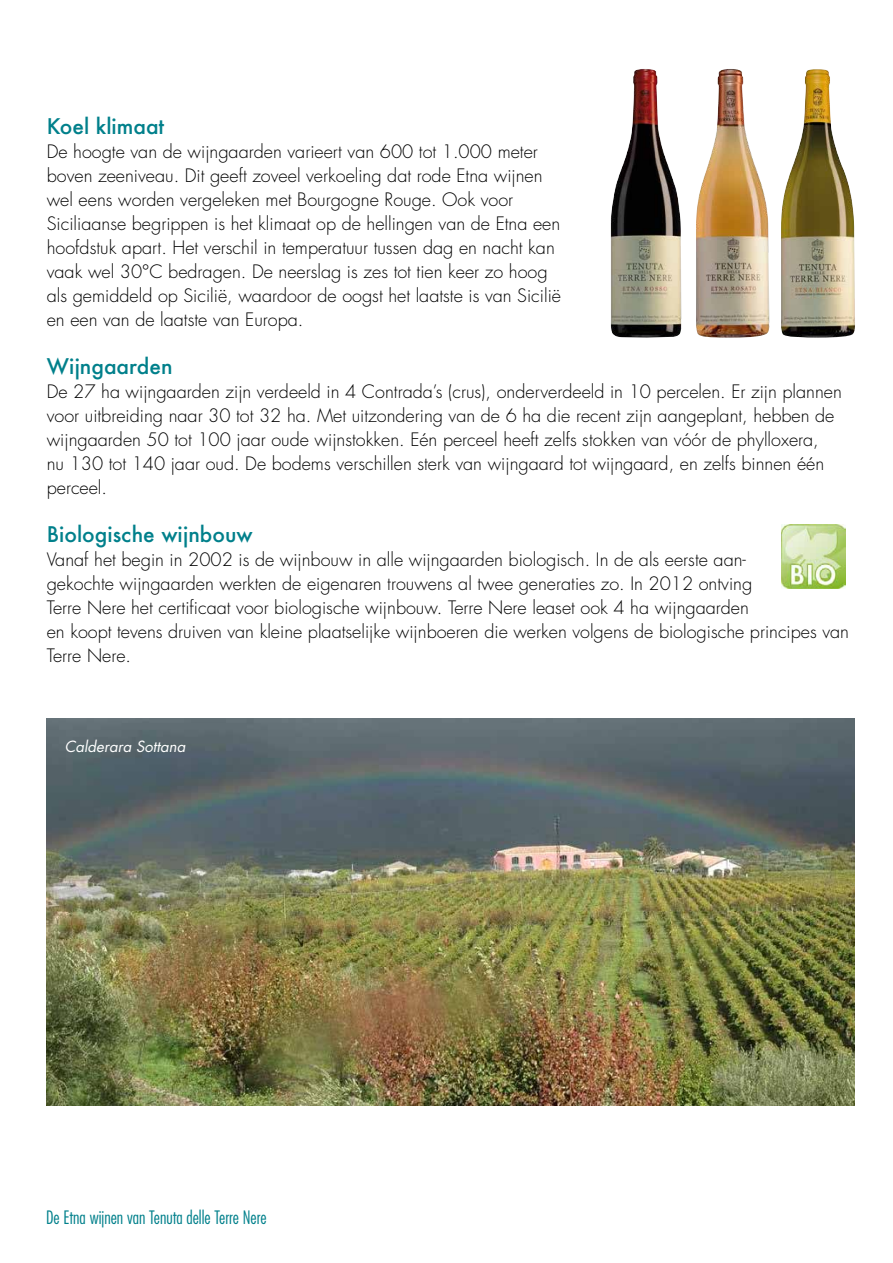
<style>
.page{position:relative;width:893px;height:1263px;background:#fff}
.page>*{position:absolute;margin:0;border:0;box-sizing:border-box;transform-origin:0 0}
.t1{font:500 21px "Futura";color:#00808b}
.t2{font:300 18px/24px "Futura Std";color:#000}
.t3{font:300 condensed 18px "Futura Std";color:#00808b}
.t4{font:italic 15px "Futura Std";color:#fff}
</style>
<div class="page">
<img style="left:782px;top:525px;width:63px;height:64px">
<img style="left:47px;top:719px;width:808px;height:387px">
<img style="left:781px;top:69px;width:74px;height:269px">
<img style="left:696px;top:69px;width:73px;height:269px">
<img style="left:611px;top:69px;width:70px;height:269px">
<p class="t1" style="left:47px;top:112px;width:119px">Koel klimaat</p>
<p class="t2" style="left:47px;top:140px;width:516px">De hoogte van de wijngaarden varieert van 600 tot 1.000 meter boven zeeniveau. Dit geeft zoveel verkoeling dat rode Etna wijnen wel eens worden vergeleken met Bourgogne Rouge. Ook voor Siciliaanse begrippen is het klimaat op de hellingen van de Etna een hoofdstuk apart. Het verschil in temperatuur tussen dag en nacht kan vaak wel 30°C bedragen. De neerslag is zes tot tien keer zo hoog als gemiddeld op Sicilië, waardoor de oogst het laatste is van Sicilië en een van de laatste van Europa.</p>
<p class="t1" style="left:47px;top:352px;width:127px">Wijngaarden</p>
<p class="t2" style="left:47px;top:380px;width:797px">De 27 ha wijngaarden zijn verdeeld in 4 Contrada’s (crus), onderverdeeld in 10 percelen. Er zijn plannen voor uitbreiding naar 30 tot 32 ha. Met uitzondering van de 6 ha die recent zijn aangeplant, hebben de wijngaarden 50 tot 100 jaar oude wijnstokken. Eén perceel heeft zelfs stokken van vóór de phylloxera,<br>nu 130 tot 140 jaar oud. De bodems verschillen sterk van wijngaard tot wijngaard, en zelfs binnen één perceel.</p>
<p class="t1" style="left:47px;top:520px;width:208px">Biologische wijnbouw</p>
<p class="t2" style="left:47px;top:548px;width:804px">Vanaf het begin in 2002 is de wijnbouw in alle wijngaarden biologisch. In de als eerste aan-<br>gekochte wijngaarden werkten de eigenaren trouwens al twee generaties zo. In 2012 ontving<br>Terre Nere het certificaat voor biologische wijnbouw. Terre Nere leaset ook 4 ha wijngaarden<br>en koopt tevens druiven van kleine plaatselijke wijnboeren die werken volgens de biologische principes van Terre Nere.</p>
<p class="t4" style="left:65px;top:737px;width:122px">Calderara Sottana</p>
<p class="t3" style="left:46px;top:1207px;width:222px">De Etna wijnen van Tenuta delle Terre Nere</p>
</div>
